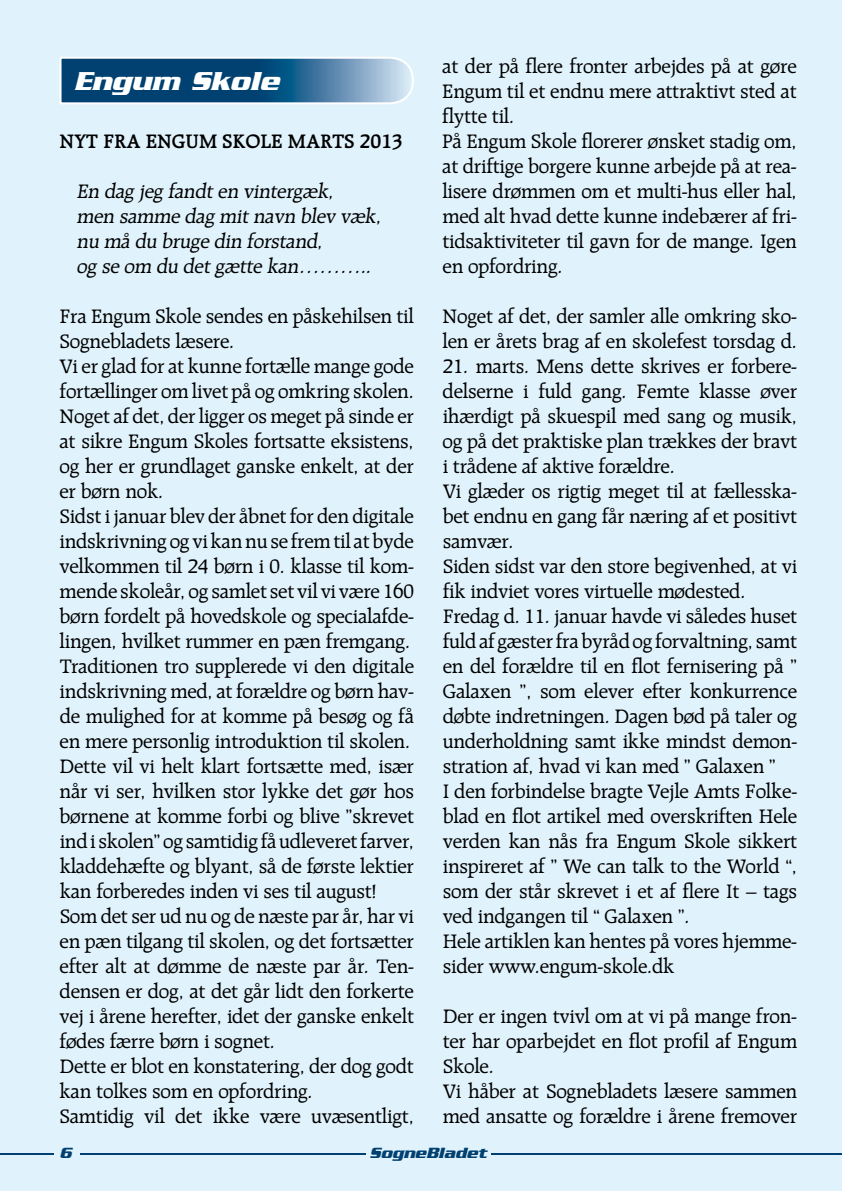
<style>
.page{position:relative;width:842px;height:1191px;background:#e0f2fb}
.page>*{position:absolute;margin:0;border:0;box-sizing:border-box;transform-origin:0 0}
.t1{font:italic 700 28px "Serpentine";color:#fff}
.t2{font:21px/25px "Raleigh";letter-spacing:-.01em;color:#000}
.t3{font:600 21px "Raleigh";letter-spacing:-.01em;color:#000}
.t4{font:italic 700 16px "Serpentine";color:#004171}
</style>
<div class="page">
<hr style="left:0;top:1153px;width:842px;height:1px;background:#004171">
<div style="left:366px;top:1145px;width:124px;height:46px;background:#e0f2fb"></div>
<div style="left:54px;top:1145px;width:25px;height:46px;background:#e0f2fb"></div>
<svg style="left:59px;top:56px;width:356px;height:49px;background:#42759b"></svg>
<h1 class="t1" style="left:74px;top:64px;width:207px">Engum Skole</h1>
<p class="t3" style="left:60px;top:129px;width:58px">NYT FRA</p>
<p class="t3" style="left:146px;top:129px;width:28px">ENGUM</p>
<p class="t3" style="left:222px;top:129px;width:24px">SKOLE</p>
<p class="t3" style="left:288px;top:129px;width:15px">MARTS</p>
<p class="t3" style="left:360px;top:129px;width:44px">2013</p>
<p class="t2" style="left:77px;top:179px;width:309px">En dag j eg fandt en vintergæk,<br>men samme dag mit navn blev væk, nu må du bruge din forstand,<br>og se om du det gætte kan………..</p>
<p class="t2" style="left:59px;top:304px;width:356px">Fra Engum Skole sendes en påskehilsen til Sognebladets læsere.<br>Vi er glad for at kunne fortælle mange gode fortællinger om livet på og omkring skolen.<br>Noget af det, der ligger os meget på sinde er at sikre Engum Skoles fortsatte eksistens, og her er grundlaget ganske enkelt, at der er børn nok.<br>Sidst i januar blev der åbnet for den digitale indskrivning og vikannu se fremtil at byde velkommen til 24 børn i 0. klasse til kom&shy;mende skoleår, og samlet set vil vi være 160 børn fordelt på hovedskole og specialafde&shy;lingen, hvilket rummer en pæn fremgang.<br>Traditionen tro supplerede vi den digitale indskrivning med, at forældre og børn hav&shy;de mulighed for at komme på besøg og få en mere personlig introduktion til skolen.<br>Dette vil vi helt klart fortsætte med, især når vi ser, hvilken stor lykke det gør hos børnene at komme forbi og blive ”skrevet indi skolen” og samtidig fåudleveretfarver, kladdehæfte og blyant, så de første lektier kan forberedes inden vi ses til august!<br>Som det ser ud nu og de næste par år, har vi en pæn tilgang til skolen, og det fortsætter efter alt at dømme de næste par år. Ten&shy;densen er dog, at det går lidt den forkerte vej i årene herefter, idet der ganske enkelt fødes færre børn i sognet.<br>Dette er blot en konstatering, der dog godt kan tolkes som en opfordring.<br>Samtidig vil det ikke være uvæsentligt,</p>
<p class="t2" style="left:442px;top:53px;width:356px">at der på flere fronter arbejdes på at gøre Engum til et endnu mere attraktivt sted at flytte til.<br>På Engum Skole florerer ønsket stadig om, at driftige borgere kunne arbejde på at rea&shy;lisere drømmen om et multi-hus eller hal, med alt hvad dette kunne indebærer af fri&shy;tidsaktiviteter til gavn for de mange. Igen en opfordring.</p>
<p class="t2" style="left:443px;top:303px;width:356px">Noget af det, der samler alle omkring sko&shy;len er årets brag af en skolefest torsdag d.</p>
<p class="t2" style="left:443px;top:353px;width:356px">21. marts. Mens dette skrives er forbere&shy;delserne i fuld gang. Femte klasse øver ihærdigt på skuespil med sang og musik, og på det praktiske plan trækkes der bravt i trådene af aktive forældre.<br>Vi glæder os rigtig meget til at fællesska&shy;bet endnu en gang får næring af et positivt samvær.<br>Siden sidst var den store begivenhed, at vi fik indviet vores virtuelle mødested.<br>Fredag d. 11. januar havde vi således huset fuldaf gæsterfrabyrådog forvaltning, samt en del forældre til en flot fernisering på ” Galaxen ”, som elever efter konkurrence døbte indretningen. Dagen bød på taler og underholdning samt ikke mindst demon&shy;stration af, hvad vi kan med ” Galaxen ”<br>I den forbindelse bragte Vejle Amts Folke&shy;blad en flot artikel med overskriften Hele verden kan nås fra Engum Skole sikkert inspireret af ” We can talk to the World “, som der står skrevet i et af flere It – tags ved indgangen til “ Galaxen ”.<br>Hele artiklen kan hentes på vores hjemme&shy;sider www.engum-skole.dk</p>
<p class="t2" style="left:443px;top:1003px;width:356px">Der er ingen tvivl om at vi på mange fron&shy;ter har oparbejdet en flot profil af Engum Skole.<br>Vi håber at Sognebladets læsere sammen med ansatte og forældre i årene fremover</p>
<p class="t4" style="left:60px;top:1143px;width:14px">6</p>
<p class="t4" style="left:369px;top:1143px;width:119px">SogneBladet</p>
</div>
